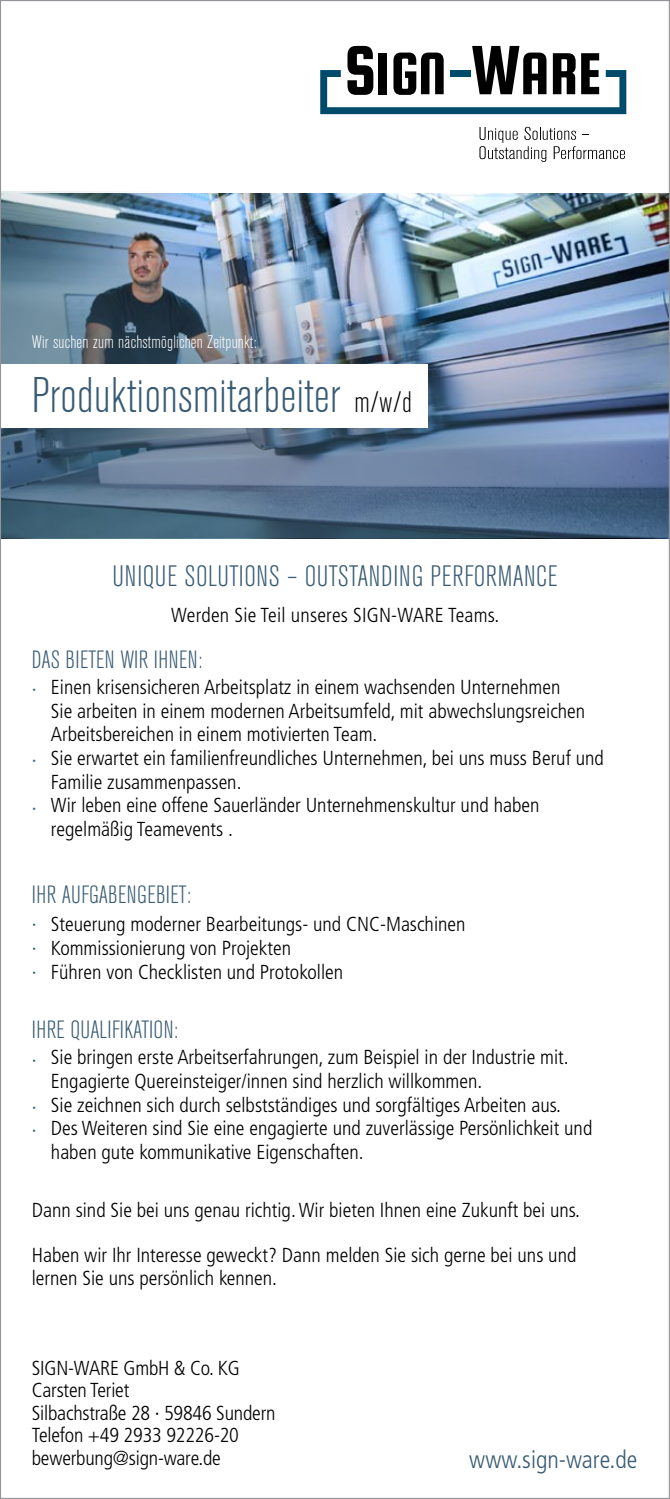
<style>
.page{position:relative;width:670px;height:1499px;background:#fff}
.page>*{position:absolute;margin:0;border:0;box-sizing:border-box;transform-origin:0 0}
.t1{font:300 condensed 49.5px "Akzidenz Grotesk BE";letter-spacing:.01em;color:#385b73}
.t2{font:300 condensed 29.25px "Akzidenz Grotesk BE";letter-spacing:.02em;color:#385b73}
.t3{font:300 condensed 24.75px "Akzidenz Grotesk BE";letter-spacing:.02em;color:#385b73}
.t4{font:300 condensed 24.75px "Frutiger";color:#385b73}
.t5{font:300 condensed 20.25px/22.5px "Frutiger";color:#000}
.t6{font:300 condensed 18px "Akzidenz Grotesk BE";letter-spacing:.01em;color:#fff}
.s1{font-size:29.47px;color:#000}
.s2{color:#385b73}
</style>
<div class="page">
<img style="left:2px;top:191px;width:666px;height:347px">
<div style="left:0;top:364px;width:427px;height:63px;background:#fff"></div>
<svg style="left:320px;top:46px;width:306px;height:68px"></svg>
<svg style="left:479px;top:127px;width:146px;height:35px"></svg>
<p class="t6" style="left:32px;top:333px;width:226px">Wir suchen zum nächstmöglichen Zeitpunkt:</p>
<h1 class="t1" style="left:32px;top:369px;width:381px">Produktionsmitarbeiter <span class="s1">m/w/d</span></h1>
<h2 class="t2" style="left:112px;top:561px;width:446px">UNIQUE SOLUTIONS – OUTSTANDING PERFORMANCE</h2>
<p class="t5" style="left:171px;top:604px;width:329px">Werden Sie Teil unseres SIGN-WARE Teams.</p>
<p class="t3" style="left:32px;top:646px;width:172px">DAS BIETEN WIR IHNEN:</p>
<p class="t5" style="left:32px;top:676px;width:530px"><span class="s2">·</span> Einen krisensicheren Arbeitsplatz in einem wachsenden Unternehmen</p>
<p class="t5" style="left:51px;top:700px;width:536px">Sie arbeiten in einem modernen Arbeitsumfeld, mit abwechslungsreichen</p>
<p class="t5" style="left:51px;top:723px;width:328px">Arbeitsbereichen in einem motivierten Team.</p>
<p class="t5" style="left:32px;top:747px;width:573px"><span class="s2">·</span> Sie erwartet ein familienfreundliches Unternehmen, bei uns muss Beruf und</p>
<p class="t5" style="left:51px;top:771px;width:192px">Familie zusammenpassen.</p>
<p class="t5" style="left:32px;top:794px;width:509px"><span class="s2">·</span> Wir leben eine offene Sauerländer Unternehmenskultur und haben</p>
<p class="t5" style="left:51px;top:818px;width:183px">regelmäßig Teamevents .</p>
<p class="t3" style="left:32px;top:881px;width:161px">IHR AUFGABENGEBIET:</p>
<p class="t5" style="left:32px;top:913px;width:435px;line-height:23.6px"><span class="s2">·</span> Steuerung moderner Bearbeitungs- und CNC-Maschinen <span class="s2">·</span> Kommissionierung von Projekten<br><span class="s2">·</span> Führen von Checklisten und Protokollen</p>
<p class="t3" style="left:32px;top:1016px;width:148px">IHRE QUALIFIKATION:</p>
<p class="t5" style="left:32px;top:1046px;width:538px"><span class="s2">·</span> Sie bringen erste Arbeitserfahrungen, zum Beispiel in der Industrie mit.</p>
<p class="t5" style="left:51px;top:1070px;width:433px">Engagierte Quereinsteiger/innen sind herzlich willkommen.</p>
<p class="t5" style="left:32px;top:1093px;width:531px"><span class="s2">·</span> Sie zeichnen sich durch selbstständiges und sorgfältiges Arbeiten aus.</p>
<p class="t5" style="left:32px;top:1117px;width:562px"><span class="s2">·</span> Des Weiteren sind Sie eine engagierte und zuverlässige Persönlichkeit und</p>
<p class="t5" style="left:51px;top:1141px;width:314px">haben gute kommunikative Eigenschaften.</p>
<p class="t5" style="left:32px;top:1199px;width:550px">Dann sind Sie bei uns genau richtig. Wir bieten Ihnen eine Zukunft bei uns.</p>
<p class="t5" style="left:32px;top:1244px;width:546px">Haben wir Ihr Interesse geweckt? Dann melden Sie sich gerne bei uns und lernen Sie uns persönlich kennen.</p>
<p class="t5" style="left:32px;top:1357px;width:245px">SIGN-WARE GmbH &amp; Co. KG<br>Carsten Teriet<br>Silbachstraße 28 · 59846 Sundern<br>Telefon +49 2933 92226-20 bewerbung@sign-ware.de</p>
<p class="t4" style="left:469px;top:1445px;width:169px">www.sign-ware.de</p>
</div>
